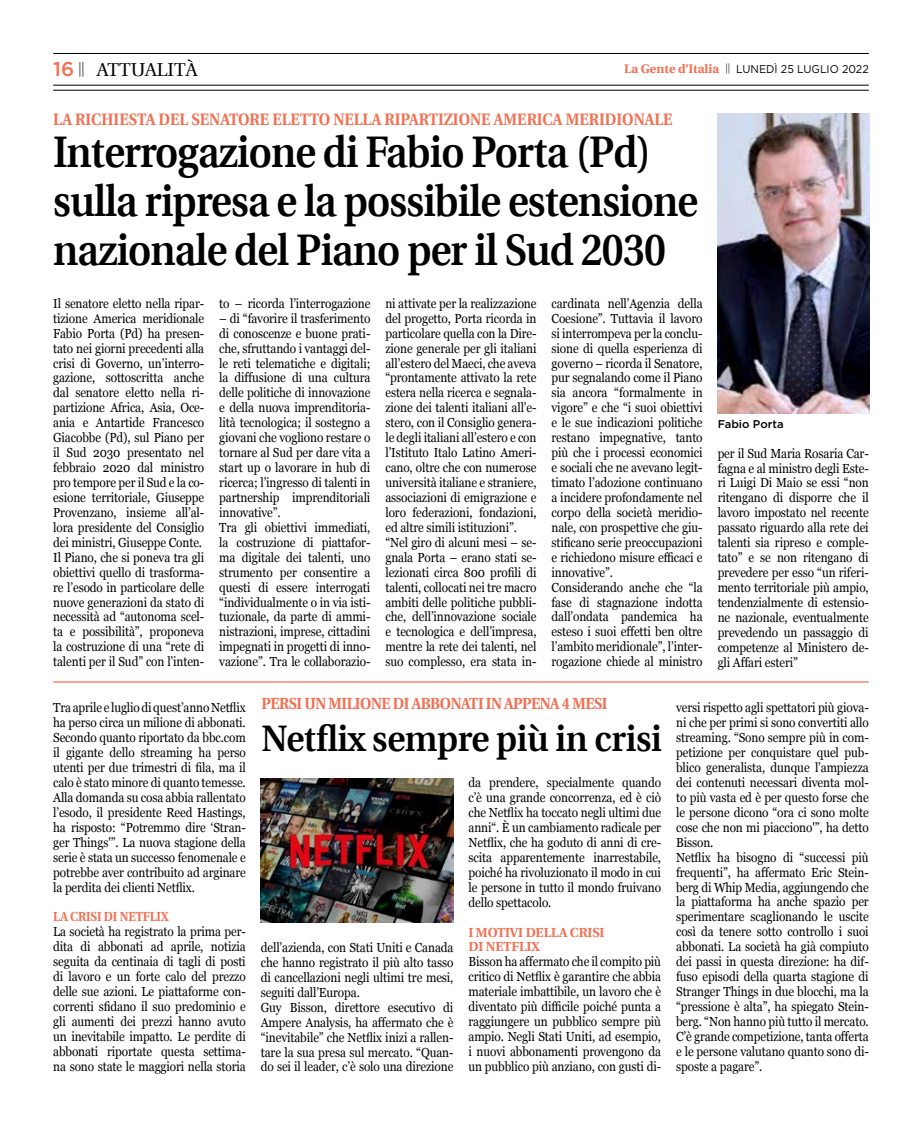
<style>
.page{position:relative;width:922px;height:1125px;background:#fff}
.page>*{position:absolute;margin:0;border:0;box-sizing:border-box;transform-origin:0 0}
.t1{font:600 44.25px/49.2px "Utopia";letter-spacing:-.02em;color:#000;scale:.9 1}
.t2{font:600 36.88px "Utopia";letter-spacing:-.01em;color:#000;scale:.94 1}
.t3{font:500 20px "Gotham";color:#f37053}
.t4{font:18.75px "Utopia";color:#000}
.t5{font:700 16.62px "Utopia";color:#f37053;scale:.9 1}
.t6{font:700 16.12px "Utopia";letter-spacing:-.03em;color:#f37053;scale:.91 1}
.t7{font:13.12px/14.9px "Georgia";letter-spacing:-.01em;color:#000;scale:.9 1}
.t8{font:700 13.12px/14.9px "Utopia";letter-spacing:-.01em;color:#f37053}
.t9{font:700 13.12px "Utopia";letter-spacing:-.01em;color:#f37053;scale:.9 1}
.t10{font:11.25px "Gotham";color:#000;scale:.95 1}
.t11{font:500 11.25px "Gotham";color:#000}
.s1{font-family:"Utopia";font-weight:700;font-size:12.5px;color:#f37053}
</style>
<div class="page">
<hr style="left:53px;top:53px;width:815px;height:1px;background:#000">
<hr style="left:53px;top:90px;width:815px;height:1px;background:#000">
<hr style="left:53px;top:85px;width:815px;height:1px;background:#000">
<img style="left:717px;top:113px;width:151px;height:300px">
<hr style="left:53px;top:681px;width:815px;height:2px;background:#f37053">
<img style="left:261px;top:778px;width:192px;height:144px">
<h3 class="t4" style="left:97px;top:60px;width:102px">ATTUALITÀ</h3>
<h3 class="t3" style="left:53px;top:56px;width:33px">16 <sup>||</sup></h3>
<p class="t10" style="left:624px;top:62px;width:259px"><span class="s1">La Gente d’Italia</span> <sup>||</sup> LUNEDÌ 25 LUGLIO 2022</p>
<p class="t5" style="left:53px;top:110px;width:689px">LA RICHIESTA DEL SENATORE ELETTO NELLA RIPARTIZIONE AMERICA MERIDIONALE</p>
<h1 class="t1" style="left:53px;top:128px;width:717px">Interrogazione di Fabio Porta (Pd) sulla ripresa e la possibile estensione nazionale del Piano per il Sud 2030</h1>
<p class="t7" style="left:53px;top:295px;width:169px">Il senatore eletto nella ripar&shy;tizione America meridionale<br>Fabio Porta (Pd) ha presen&shy;tato nei giorni precedenti alla crisi di Governo, un’interro&shy;gazione, sottoscritta anche dal senatore eletto nella ri&shy;partizione Africa, Asia, Oce&shy;ania e Antartide Francesco<br>Giacobbe (Pd), sul Piano per il Sud 2030 presentato nel febbraio 2020 dal ministro pro tempore per il Sud e la co&shy;esione territoriale, Giuseppe<br>Provenzano, insieme all’al&shy;lora presidente del Consiglio dei ministri, Giuseppe Conte.<br>Il Piano, che si poneva tra gli obiettivi quello di trasforma&shy;re l’esodo in particolare delle nuove generazioni da stato di necessità ad “autonoma scel&shy;ta e possibilità”, proponeva la costruzione di una “rete di talenti per il Sud” con l’inten-</p>
<p class="t7" style="left:219px;top:295px;width:169px">to – ricorda l’interrogazione</p>
<p class="t7" style="left:385px;top:295px;width:169px">ni attivate per la realizzazione del progetto, Porta ricorda in particolare quella con la Dire&shy;zione generale per gli italiani all’estero del Maeci, che aveva “prontamente attivato la rete estera nella ricerca e segnala&shy;zione dei talenti italiani all’e&shy;stero, con il Consiglio genera&shy;le degli italiani all’estero e con l’Istituto Italo Latino Ameri&shy;cano, oltre che con numerose università italiane e straniere, associazioni di emigrazione e loro federazioni, fondazioni, ed altre simili istituzioni”. “Nel giro di alcuni mesi – se&shy;gnala Porta – erano stati se&shy;lezionati circa 800 profili di talenti, collocati nei tre macro ambiti delle politiche pubbli&shy;che, dell’innovazione sociale e tecnologica e dell’impresa, mentre la rete dei talenti, nel suo complesso, era stata in-</p>
<p class="t7" style="left:551px;top:295px;width:169px">cardinata nell’Agenzia della<br>Coesione”. Tuttavia il lavoro si interrompeva per la conclu&shy;sione di quella esperienza di governo – ricorda il Senatore, pur segnalando come il Piano sia ancora “formalmente in vigore” e che “i suoi obiettivi e le sue indicazioni politiche restano impegnative, tanto più che i processi economici e sociali che ne avevano legit&shy;timato l’adozione continuano a incidere profondamente nel corpo della società meridio&shy;nale, con prospettive che giu&shy;stificano serie preoccupazioni e richiedono misure efficaci e innovative”.<br>Considerando anche che “la fase di stagnazione indotta dall’ondata pandemica ha esteso i suoi effetti ben oltre l’ambito meridionale”, l’inter&shy;rogazione chiede al ministro</p>
<p class="t7" style="left:219px;top:310px;width:169px">– di “favorire il trasferimento di conoscenze e buone prati&shy;che, sfruttando i vantaggi del&shy;le reti telematiche e digitali; la diffusione di una cultura delle politiche di innovazione e della nuova imprenditoria&shy;lità tecnologica; il sostegno a giovani che vogliono restare o tornare al Sud per dare vita a start up o lavorare in hub di ricerca; l’ingresso di talenti in partnership imprenditoriali innovative”.<br>Tra gli obiettivi immediati, la costruzione di piattafor&shy;ma digitale dei talenti, uno strumento per consentire a questi di essere interrogati “individualmente o in via isti&shy;tuzionale, da parte di ammi&shy;nistrazioni, imprese, cittadini impegnati in progetti di inno&shy;vazione”. Tra le collaborazio-</p>
<p class="t11" style="left:717px;top:417px;width:67px">Fabio Porta</p>
<p class="t7" style="left:717px;top:445px;width:169px;text-align:justify">per il Sud Maria Rosaria Car&shy;fagna e al ministro degli Este&shy;ri Luigi Di Maio se essi “non ritengano di disporre che il lavoro impostato nel recente passato riguardo alla rete dei talenti sia ripreso e comple&shy;tato” e se non ritengano di prevedere per esso “un riferi&shy;mento territoriale più ampio, tendenzialmente di estensio&shy;ne nazionale, eventualmente prevedendo un passaggio di competenze al Ministero de&shy;gli Affari esteri”</p>
<p class="t7" style="left:53px;top:700px;width:215px;text-align:justify">Tra aprile e luglio di quest’anno Netflix ha perso circa un milione di abbonati.<br>Secondo quanto riportato da bbc.com il gigante dello streaming ha perso utenti per due trimestri di fila, ma il calo è stato minore di quanto temesse.<br>Alla domanda su cosa abbia rallentato l’esodo, il presidente Reed Hastings, ha risposto: “Potremmo dire ‘Stran&shy;ger Things'”. La nuova stagione della serie è stata un successo fenomenale e potrebbe aver contribuito ad arginare la perdita dei clienti Netflix.</p>
<p class="t9" style="left:53px;top:909px;width:130px">LA CRISI DI NETFLIX</p>
<p class="t7" style="left:53px;top:924px;width:215px;text-align:justify">La società ha registrato la prima per&shy;dita di abbonati ad aprile, notizia seguita da centinaia di tagli di posti di lavoro e un forte calo del prezzo delle sue azioni. Le piattaforme con&shy;correnti sfidano il suo predominio e gli aumenti dei prezzi hanno avuto un inevitabile impatto. Le perdite di abbonati riportate questa settima&shy;na sono state le maggiori nella storia</p>
<p class="t6" style="left:261px;top:695px;width:381px">PERSI UN MILIONE DI ABBONATI IN APPENA 4 MESI</p>
<h2 class="t2" style="left:261px;top:718px;width:427px">Netflix sempre più in crisi</h2>
<p class="t7" style="left:261px;top:939px;width:215px">dell’azienda, con Stati Uniti e Canada che hanno registrato il più alto tasso di cancellazioni negli ultimi tre mesi, seguiti dall’Europa.<br>Guy Bisson, direttore esecutivo di Ampere Analysis, ha affermato che è “inevitabile” che Netflix inizi a rallen&shy;tare la sua presa sul mercato. “Quan&shy;do sei il leader, c’è solo una direzione</p>
<p class="t7" style="left:468px;top:775px;width:215px;text-align:justify">da prendere, specialmente quando c’è una grande concorrenza, ed è ciò che Netflix ha toccato negli ultimi due anni“. È un cambiamento radicale per Netflix, che ha goduto di anni di cre&shy;scita apparentemente inarrestabile, poiché ha rivoluzionato il modo in cui le persone in tutto il mondo fruivano dello spettacolo.</p>
<p class="t8" style="left:468px;top:925px;width:137px">I MOTIVI DELLA CRISI<br>DI NETFLIX</p>
<p class="t7" style="left:468px;top:954px;width:215px;text-align:justify">Bisson ha affermato che il compito più critico di Netflix è garantire che abbia materiale imbattibile, un lavoro che è diventato più difficile poiché punta a raggiungere un pubblico sempre più ampio. Negli Stati Uniti, ad esempio, i nuovi abbonamenti provengono da un pubblico più anziano, con gusti di-</p>
<p class="t7" style="left:676px;top:700px;width:215px">versi rispetto agli spettatori più giova&shy;ni che per primi si sono convertiti allo streaming. “Sono sempre più in com&shy;petizione per conquistare quel pub&shy;blico generalista, dunque l’ampiezza dei contenuti necessari diventa mol&shy;to più vasta ed è per questo forse che le persone dicono “ora ci sono molte cose che non mi piacciono'”, ha detto Bisson.<br>Netflix ha bisogno di “successi più frequenti”, ha affermato Eric Stein&shy;berg di Whip Media, aggiungendo che la piattaforma ha anche spazio per sperimentare scaglionando le uscite così da tenere sotto controllo i suoi abbonati. La società ha già compiuto dei passi in questa direzione: ha dif&shy;fuso episodi della quarta stagione di Stranger Things in due blocchi, ma la “pressione è alta”, ha spiegato Stein&shy;berg. “Non hanno più tutto il mercato.<br>C’è grande competizione, tanta offerta e le persone valutano quanto sono di&shy;sposte a pagare”.</p>
</div>
